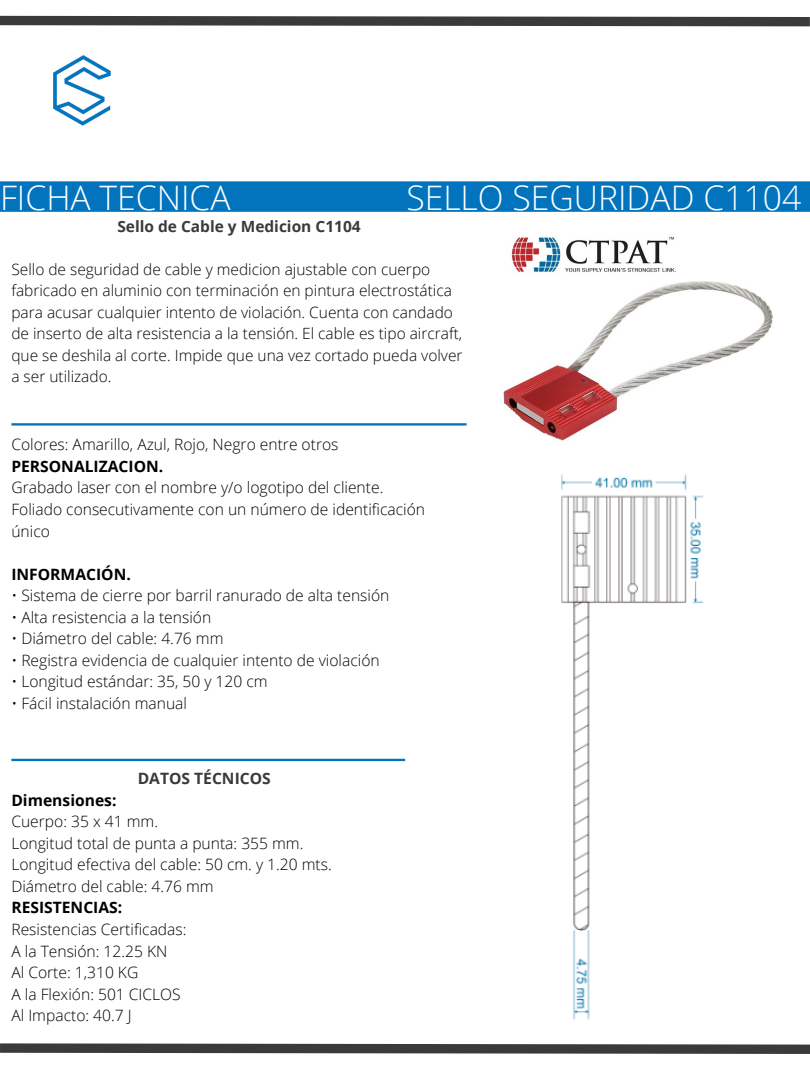
<style>
.page{position:relative;width:810px;height:1080px;background:#fff}
.page>*{position:absolute;margin:0;border:0;box-sizing:border-box;transform-origin:0 0}
.t1{font:300 33.75px "Open Sans";color:#fff}
.t2{font:300 15.62px/21.6px "Open Sans";color:#000}
.t3{font:700 15.62px "Open Sans";color:#000}
.t4{font:700 15.62px "Open Sans";color:#3a3a3a}
.t5{font:300 15.5px/21.6px "Open Sans";color:#000}
.t6{font:700 15.5px "Open Sans";color:#3a3a3a}
</style>
<div class="page">
<div style="left:0;top:181px;width:810px;height:31px;background:#0274be"></div>
<img style="left:53px;top:55px;width:58px;height:71px">
<hr style="left:11px;top:423px;width:456px;height:3px;background:#0274be">
<hr style="left:11px;top:759px;width:394px;height:2px;background:#0274be">
<svg style="left:0;top:15px;width:810px;height:12px;background:#646464"></svg>
<svg style="left:0;top:1043px;width:810px;height:11px;background:#565656"></svg>
<img style="left:503px;top:236px;width:270px;height:205px">
<img style="left:561px;top:474px;width:143px;height:546px">
<p class="t1" style="left:0;top:174px;width:232px">FICHA TECNICA</p>
<p class="t1" style="left:406px;top:174px;width:397px">SELLO SEGURIDAD C1104</p>
<p class="t6" style="left:117px;top:215px;width:245px">Sello de Cable y Medicion C1104</p>
<p class="t5" style="left:11px;top:258px;width:453px">Sello de seguridad de cable y medicion ajustable con cuerpo fabricado en aluminio con terminación en pintura electrostática para acusar cualquier intento de violación. Cuenta con candado de inserto de alta resistencia a la tensión. El cable es tipo aircraft, que se deshila al corte. Impide que una vez cortado pueda volver a ser utilizado.</p>
<p class="t2" style="left:11px;top:433px;width:329px">Colores: Amarillo, Azul, Rojo, Negro entre otros</p>
<p class="t3" style="left:11px;top:455px;width:153px">PERSONALIZACION.</p>
<p class="t2" style="left:11px;top:477px;width:373px">Grabado laser con el nombre y/o logotipo del cliente.</p>
<p class="t2" style="left:11px;top:498px;width:415px">Foliado consecutivamente con un número de identificación único</p>
<p class="t3" style="left:11px;top:563px;width:121px">INFORMACIÓN.</p>
<p class="t2" style="left:11px;top:584px;width:380px">• Sistema de cierre por barril ranurado de alta tensión</p>
<p class="t2" style="left:11px;top:606px;width:201px">• Alta resistencia a la tensión</p>
<p class="t2" style="left:11px;top:627px;width:214px">• Diámetro del cable: 4.76 mm</p>
<p class="t2" style="left:11px;top:649px;width:370px">• Registra evidencia de cualquier intento de violación</p>
<p class="t2" style="left:11px;top:671px;width:258px">• Longitud estándar: 35, 50 y 120 cm</p>
<p class="t2" style="left:11px;top:692px;width:177px">• Fácil instalación manual</p>
<p class="t4" style="left:138px;top:767px;width:135px">DATOS TÉCNICOS</p>
<p class="t3" style="left:11px;top:789px;width:107px">Dimensiones:</p>
<p class="t2" style="left:11px;top:810px;width:148px">Cuerpo: 35 x 41 mm.</p>
<p class="t2" style="left:11px;top:832px;width:294px">Longitud total de punta a punta: 355 mm.</p>
<p class="t2" style="left:11px;top:854px;width:322px">Longitud efectiva del cable: 50 cm. y 1.20 mts.</p>
<p class="t2" style="left:11px;top:875px;width:204px">Diámetro del cable: 4.76 mm</p>
<p class="t3" style="left:11px;top:897px;width:112px">RESISTENCIAS:</p>
<p class="t2" style="left:11px;top:918px;width:177px">Resistencias Certificadas:</p>
<p class="t2" style="left:11px;top:940px;width:158px">A la Tensión: 12.25 KN</p>
<p class="t2" style="left:11px;top:961px;width:128px">Al Corte: 1,310 KG</p>
<p class="t2" style="left:11px;top:983px;width:171px">A la Flexión: 501 CICLOS</p>
<p class="t2" style="left:11px;top:1004px;width:122px">Al Impacto: 40.7 J</p>
</div>
